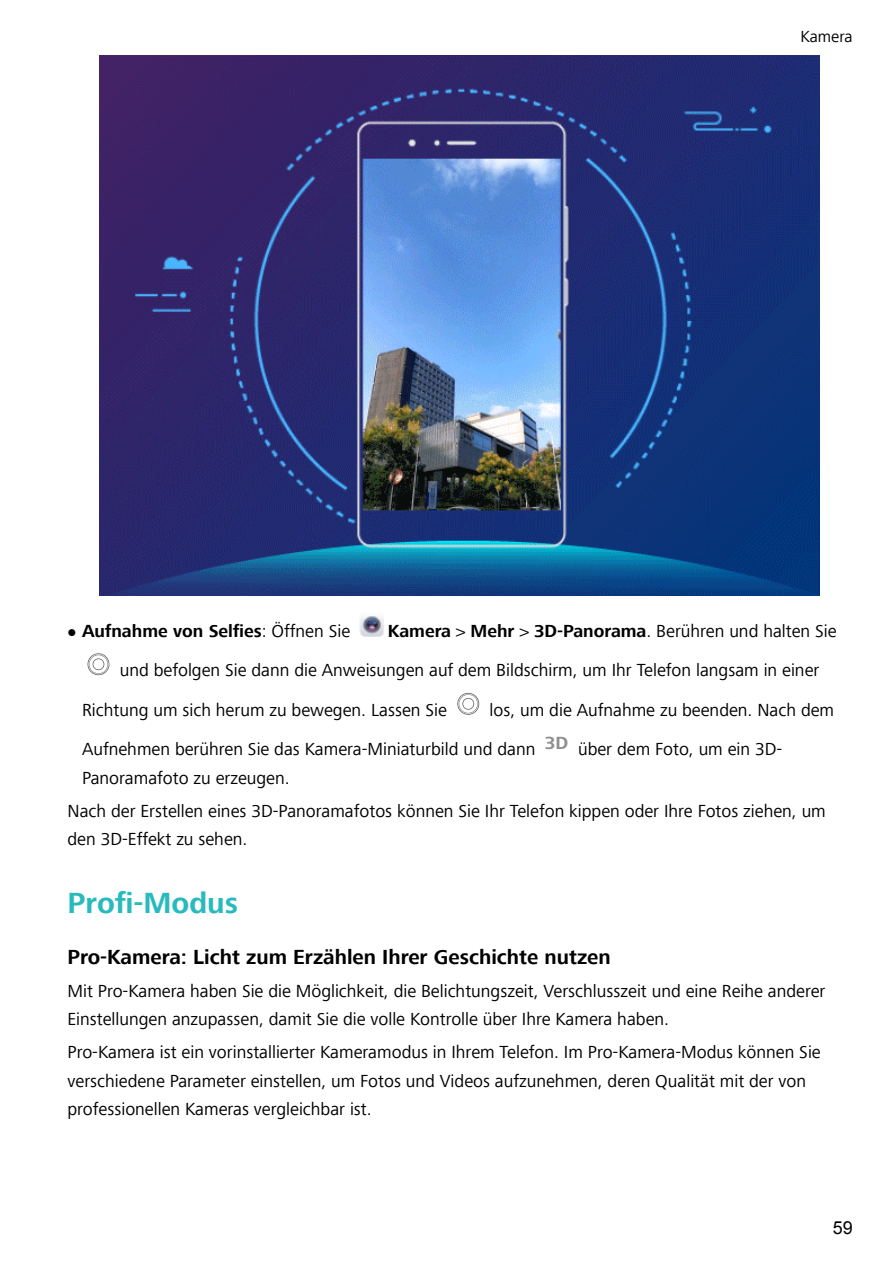
<style>
.page{position:relative;width:893px;height:1263px;background:#fff}
.page>*{position:absolute;margin:0;border:0;box-sizing:border-box;transform-origin:0 0}
.t1{font:700 30px "Frutiger Next Com";color:#28babd}
.t2{font:700 21px "Frutiger Next Com";color:#000}
.t3{font:18px/28.5px "Frutiger Next Com";color:#000}
.t4{font:700 18px "Frutiger Next Com";color:#000}
.t5{font:18px "Arial";color:#000}
.t6{font:16.5px "Frutiger Next Com";color:#000}
.s1{font-weight:400}
.s2{font-weight:700}
</style>
<div class="page">
<img style="left:100px;top:56px;width:720px;height:540px">
<svg style="left:383px;top:619px;width:1px;height:16px"></svg>
<img style="left:360px;top:616px;width:23px;height:20px">
<svg style="left:87px;top:653px;width:23px;height:23px"></svg>
<svg style="left:457px;top:692px;width:23px;height:23px"></svg>
<p class="t6" style="left:800px;top:27px;width:54px">Kamera</p>
<p class="t4" style="left:68px;top:620px;width:284px">● Aufnahme von Selfies<span class="s1">: Öffnen Sie</span></p>
<p class="t3" style="left:388px;top:616px;width:450px"><span class="s2">Kamera</span> &gt; <span class="s2">Mehr</span> &gt; <span class="s2">3D-Panorama</span>. Berühren und halten Sie</p>
<p class="t3" style="left:120px;top:656px;width:701px">und befolgen Sie dann die Anweisungen auf dem Bildschirm, um Ihr Telefon langsam in einer</p>
<p class="t3" style="left:82px;top:695px;width:366px">Richtung um sich herum zu bewegen. Lassen Sie</p>
<p class="t3" style="left:82px;top:690px;width:754px;line-height:39.5px;text-indent:408px">los, um die Aufnahme zu beenden. Nach dem<br>Aufnehmen berühren Sie das Kamera-Miniaturbild und dann <sup>3D</sup> über dem Foto, um ein 3D-</p>
<p class="t3" style="left:68px;top:761px;width:760px;line-height:33px;text-indent:14px">Panoramafoto zu erzeugen.<br>Nach der Erstellen eines 3D-Panoramafotos können Sie Ihr Telefon kippen oder Ihre Fotos ziehen, um</p>
<p class="t3" style="left:68px;top:825px;width:181px">den 3D-Effekt zu sehen.</p>
<h1 class="t1" style="left:68px;top:885px;width:172px">Profi-Modus</h1>
<p class="t2" style="left:68px;top:945px;width:545px">Pro-Kamera: Licht zum Erzählen Ihrer Geschichte nutzen</p>
<p class="t3" style="left:68px;top:976px;width:759px">Mit Pro-Kamera haben Sie die Möglichkeit, die Belichtungszeit, Verschlusszeit und eine Reihe anderer<br>Einstellungen anzupassen, damit Sie die volle Kontrolle über Ihre Kamera haben.</p>
<p class="t3" style="left:68px;top:1038px;width:755px">Pro-Kamera ist ein vorinstallierter Kameramodus in Ihrem Telefon. Im Pro-Kamera-Modus können Sie verschiedene Parameter einstellen, um Fotos und Videos aufzunehmen, deren Qualität mit der von professionellen Kameras vergleichbar ist.</p>
<p class="t5" style="left:833px;top:1218px;width:22px">59</p>
</div>
